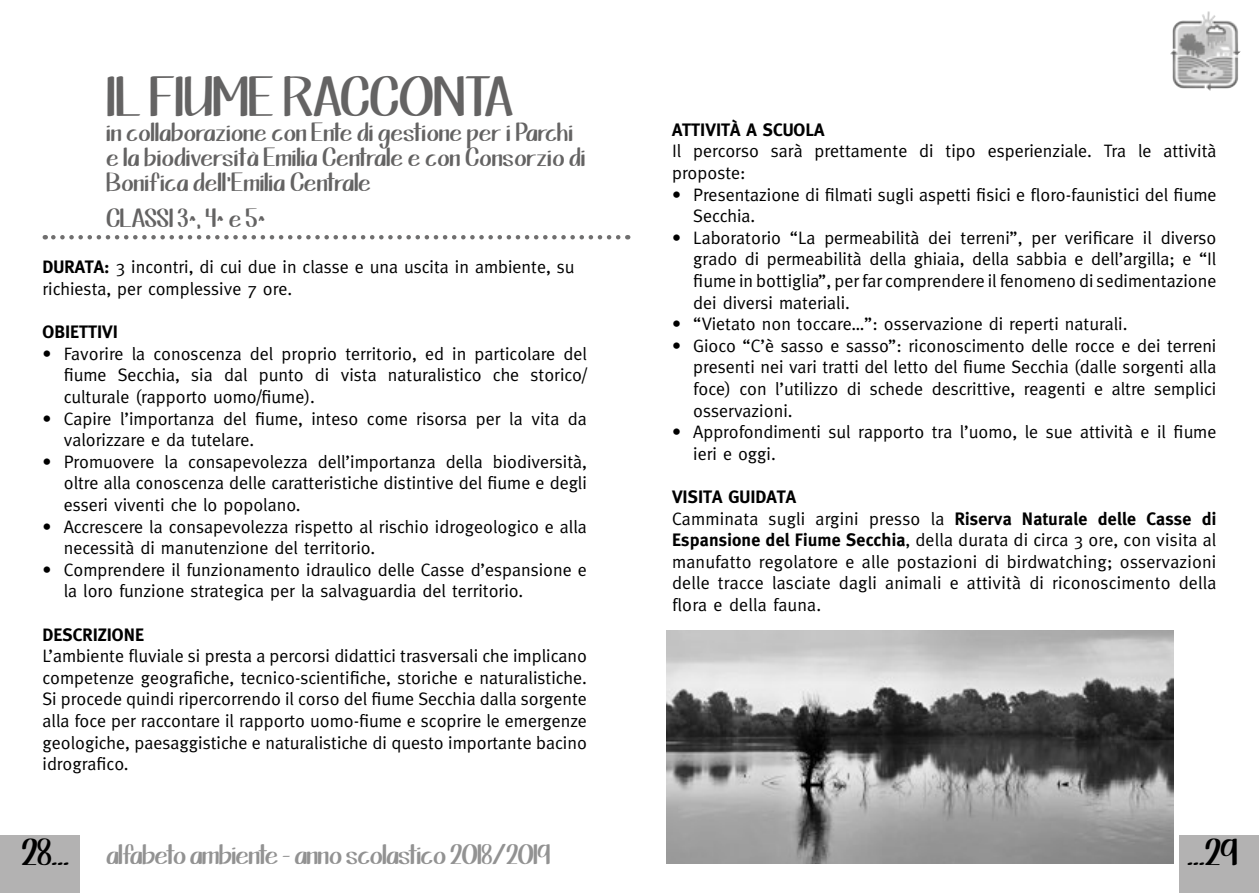
<style>
.page{position:relative;width:1259px;height:893px;background:#fff}
.page>*{position:absolute;margin:0;border:0;box-sizing:border-box;transform-origin:0 0}
.t1{font:45px "KG This Is Not Goodbye";letter-spacing:.01em;color:#646363}
.t2{font:30px "KG This Is Not Goodbye";color:#000}
.t3{font:22.5px "KG This Is Not Goodbye";letter-spacing:-.005em;color:#929292}
.t4{font:21px/25.2px "KG This Is Not Goodbye";letter-spacing:.025em;color:#646363}
.t5{font:18px/21.6px "Meta";color:#000}
.t6{font:700 18px "Meta";color:#000}
.s1{font-weight:700}
.s2{font-size:30px;color:#000}
</style>
<div class="page">
<img style="left:1170px;top:11px;width:70px;height:80px">
<div style="left:1179px;top:836px;width:80px;height:57px;background:#b3b2b2"></div>
<div style="left:0;top:836px;width:80px;height:57px;background:#b3b2b2"></div>
<svg style="left:45px;top:235px;width:573px;height:4px"></svg>
<img style="left:667px;top:631px;width:507px;height:233px">
<h1 class="t1" style="left:106px;top:64px;width:408px">IL FIUME RACCONTA</h1>
<p class="t4" style="left:106px;top:120px;width:480px">in collaborazione con Ente di gestione per i Parchi e la biodiversità Emilia Centrale e con Consorzio di<br>Bonifica dell’Emilia Centrale</p>
<p class="t4" style="left:106px;top:207px;width:161px">CLASSI 3^, 4^ e 5^</p>
<p class="t5" style="left:43px;top:256px;width:533px"><span class="s1">DURATA:</span> 3 incontri, di cui due in classe e una uscita in ambiente, su richiesta, per complessive 7 ore.</p>
<p class="t6" style="left:43px;top:321px;width:77px">OBIETTIVI</p>
<p class="t5" style="left:64px;top:342px;width:524px;text-align:justify;text-indent:-21px">• Favorire la conoscenza del proprio territorio, ed in particolare del fiume Secchia, sia dal punto di vista naturalistico che storico/ culturale (rapporto uomo/fiume).</p>
<p class="t5" style="left:64px;top:407px;width:524px;text-indent:-21px">• Capire l’importanza del fiume, inteso come risorsa per la vita da valorizzare e da tutelare.</p>
<p class="t5" style="left:64px;top:450px;width:524px;text-align:justify;text-indent:-21px">• Promuovere la consapevolezza dell’importanza della biodiversità, oltre alla conoscenza delle caratteristiche distintive del fiume e degli esseri viventi che lo popolano.</p>
<p class="t5" style="left:64px;top:515px;width:524px;text-indent:-21px">• Accrescere la consapevolezza rispetto al rischio idrogeologico e alla necessità di manutenzione del territorio.</p>
<p class="t5" style="left:64px;top:558px;width:524px;text-indent:-21px">• Comprendere il funzionamento idraulico delle Casse d’espansione e la loro funzione strategica per la salvaguardia del territorio.</p>
<p class="t6" style="left:43px;top:624px;width:103px">DESCRIZIONE</p>
<p class="t5" style="left:43px;top:645px;width:546px;text-align:justify">L’ambiente fluviale si presta a percorsi didattici trasversali che implicano competenze geografiche, tecnico-scientifiche, storiche e naturalistiche.<br>Si procede quindi ripercorrendo il corso del fiume Secchia dalla sorgente alla foce per raccontare il rapporto uomo-fiume e scoprire le emergenze geologiche, paesaggistiche e naturalistiche di questo importante bacino idrografico.</p>
<p class="t6" style="left:672px;top:119px;width:154px">ATTIVITÀ A SCUOLA</p>
<p class="t5" style="left:672px;top:140px;width:546px">Il percorso sarà prettamente di tipo esperienziale. Tra le attività proposte:</p>
<p class="t5" style="left:693px;top:183px;width:524px;text-indent:-21px">• Presentazione di filmati sugli aspetti fisici e floro-faunistici del fiume<br>Secchia.</p>
<p class="t5" style="left:693px;top:226px;width:524px;text-align:justify;text-indent:-21px">• Laboratorio “La permeabilità dei terreni”, per verificare il diverso grado di permeabilità della ghiaia, della sabbia e dell’argilla; e “Il fiume in bottiglia”, per far comprendere il fenomeno di sedimentazione dei diversi materiali.</p>
<p class="t5" style="left:672px;top:313px;width:457px">• “Vietato non toccare…”: osservazione di reperti naturali.</p>
<p class="t5" style="left:693px;top:334px;width:524px;text-align:justify;text-indent:-21px">• Gioco “C’è sasso e sasso”: riconoscimento delle rocce e dei terreni presenti nei vari tratti del letto del fiume Secchia (dalle sorgenti alla foce) con l’utilizzo di schede descrittive, reagenti e altre semplici osservazioni.</p>
<p class="t5" style="left:693px;top:421px;width:524px;text-indent:-21px">• Approfondimenti sul rapporto tra l’uomo, le sue attività e il fiume ieri e oggi.</p>
<p class="t5" style="left:672px;top:486px;width:546px"><span class="s1">VISITA GUIDATA<br></span>Camminata sugli argini presso la <span class="s1">Riserva Naturale delle Casse di Espansione del Fiume Secchia</span>, della durata di circa 3 ore, con visita al manufatto regolatore e alle postazioni di birdwatching; osservazioni delle tracce lasciate dagli animali e attività di riconoscimento della flora e della fauna.</p>
<p class="t3" style="left:21px;top:838px;width:530px"><span class="s2">28…</span> alfabeto ambiente - anno scolastico 2018/2019</p>
<h2 class="t2" style="left:1187px;top:830px;width:52px">…29</h2>
</div>
